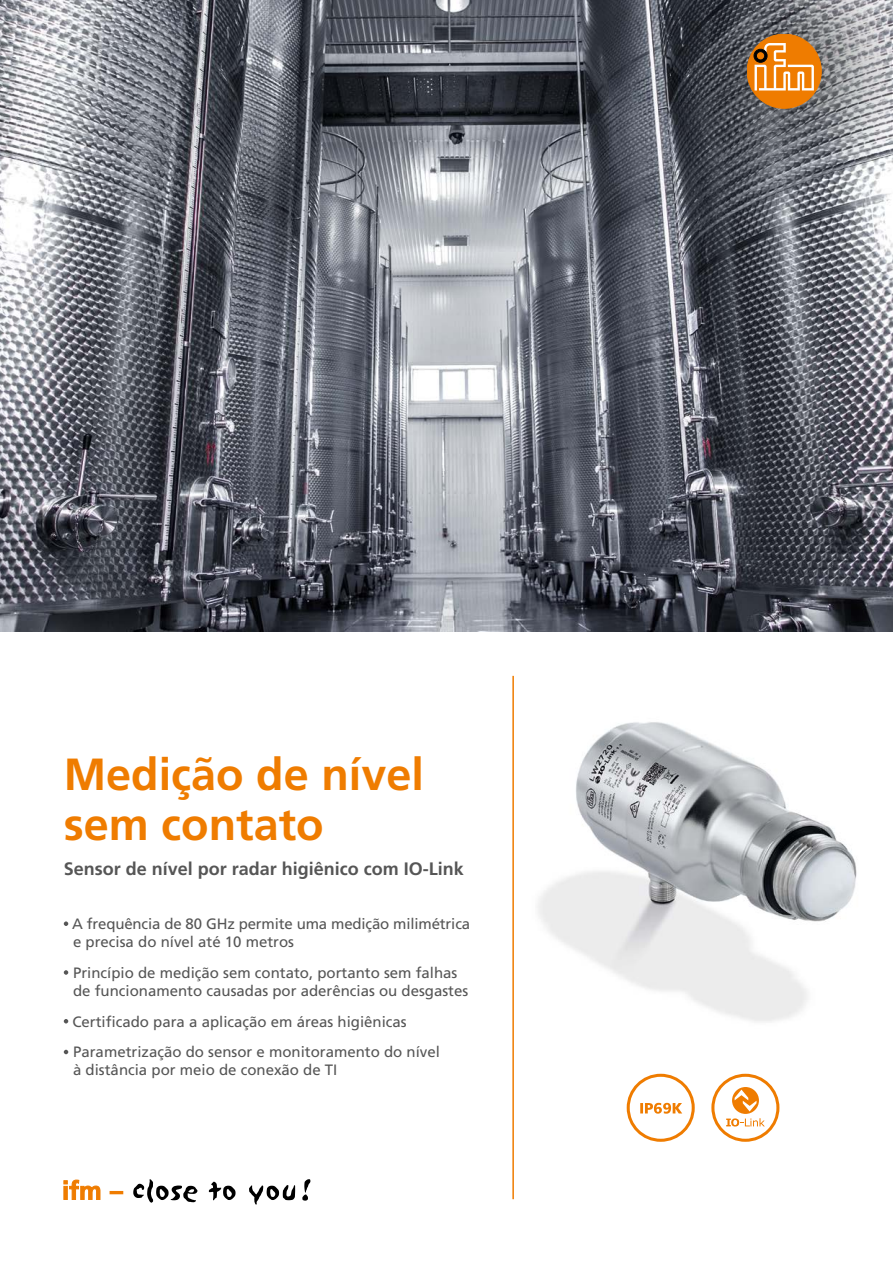
<style>
.page{position:relative;width:893px;height:1263px;background:#fff}
.page>*{position:absolute;margin:0;border:0;box-sizing:border-box;transform-origin:0 0}
.Titel_Headline_30pt{font:700 45px/49.5px "Frutiger LT Com";color:#ef7c00}
.Titel_Subheadline_12pt{font:700 18px "Frutiger LT Com";color:#565656}
.Features{font:15px/18px "Frutiger LT Com";color:#565656}
</style>
<div class="page">
<img style="left:537px;top:722px;width:320px;height:300px">
<img style="left:0;top:0;width:893px;height:631px">
<svg style="left:570px;top:0;width:321px;height:201px;background:#686b73"></svg>
<svg style="left:64px;top:1180px;width:36px;height:20px"></svg>
<svg style="left:110px;top:1191px;width:13px;height:3px"></svg>
<svg style="left:133px;top:1179px;width:64px;height:24px"></svg>
<svg style="left:209px;top:1182px;width:27px;height:18px"></svg>
<svg style="left:249px;top:1185px;width:46px;height:19px"></svg>
<svg style="left:302px;top:1179px;width:8px;height:22px"></svg>
<hr style="left:512px;top:676px;width:2px;height:523px;background:#ef7c00">
<div style="left:747px;top:34px;width:74px;height:74px;background:#ef7c00;border-radius:50%"></div>
<div style="left:747px;top:34px;width:74px;height:74px;border:1px solid #ef7c00;border-radius:50%"></div>
<svg style="left:754px;top:43px;width:60px;height:47px"></svg>
<svg style="left:64px;top:921px;width:4px;height:5px"></svg>
<svg style="left:64px;top:970px;width:4px;height:5px"></svg>
<svg style="left:64px;top:1019px;width:4px;height:4px"></svg>
<svg style="left:64px;top:1050px;width:4px;height:4px"></svg>
<svg style="left:711px;top:1074px;width:68px;height:68px"></svg>
<svg style="left:627px;top:1074px;width:68px;height:68px"></svg>
<p class="Titel_Headline_30pt" style="left:64px;top:750px;width:362px">Medição de nível sem contato</p>
<p class="Titel_Subheadline_12pt" style="left:64px;top:858px;width:402px">Sensor de nível por radar higiênico com IO-Link</p>
<p class="Features" style="left:72px;top:915px;width:399px">A frequência de 80 GHz permite uma medição milimétrica e precisa do nível até 10 metros</p>
<p class="Features" style="left:73px;top:964px;width:397px">Princípio de medição sem contato, portanto sem falhas de funcionamento causadas por aderências ou desgastes</p>
<p class="Features" style="left:72px;top:1012px;width:336px">Certificado para a aplicação em áreas higiênicas</p>
<p class="Features" style="left:73px;top:1043px;width:368px">Parametrização do sensor e monitoramento do nível à distância por meio de conexão de TI</p>
</div>
